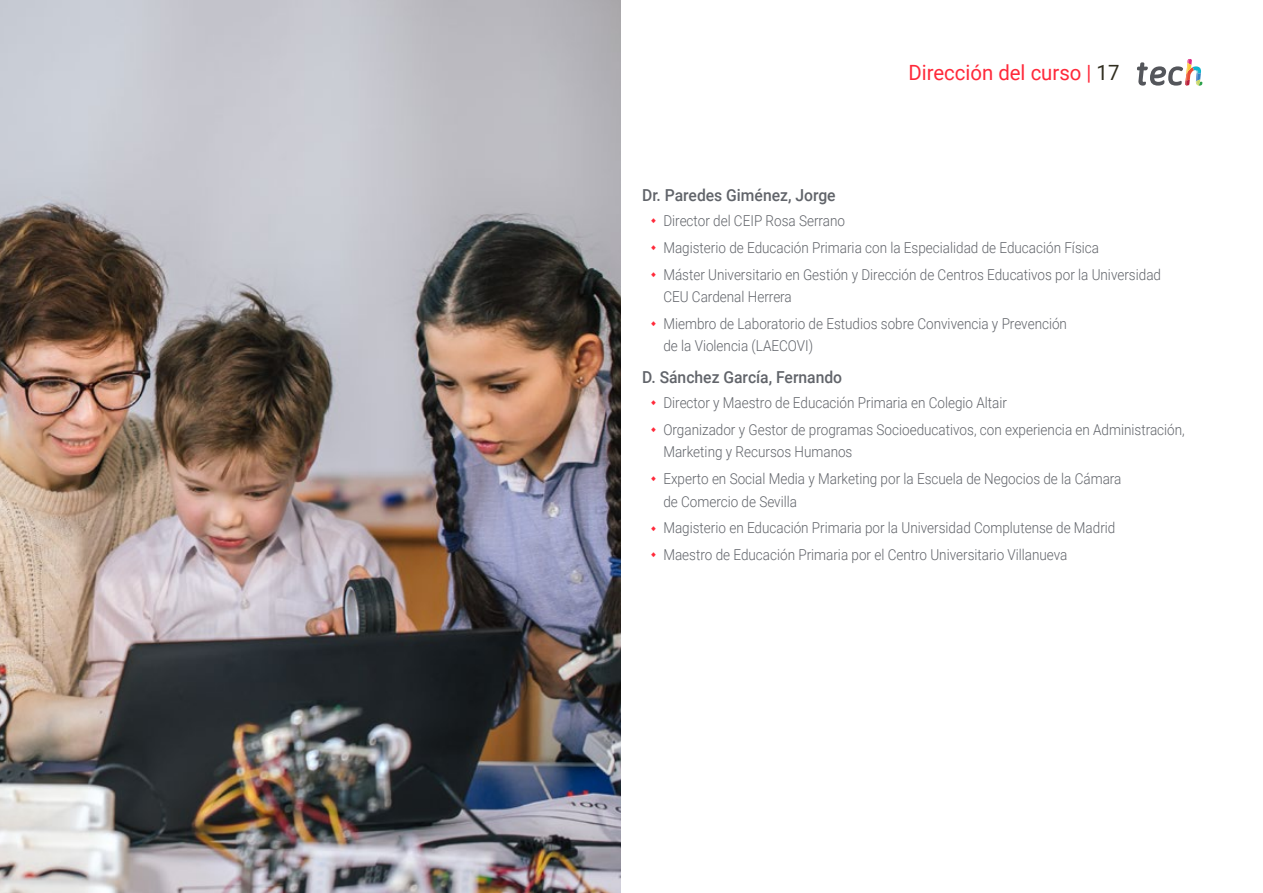
<style>
.page{position:relative;width:1263px;height:893px;background:#fff}
.page>*{position:absolute;margin:0;border:0;box-sizing:border-box;transform-origin:0 0}
.t1{font:21px "Roboto";color:#ff293a}
.t2{font:500 16.5px "Roboto";color:#61646a;scale:.95 1}
.t3{font:300 15px/26.7px "Roboto";color:#61646a;scale:.9 1}
.s1{color:#312e20}
</style>
<div class="page">
<img style="left:0;top:0;width:621px;height:893px">
<svg style="left:1137px;top:59px;width:65px;height:27px"></svg>
<h1 class="t1" style="left:908px;top:57px;width:213px">Dirección del curso | <span class="s1">17</span></h1>
<p class="t2" style="left:642px;top:184px;width:205px">Dr. Paredes Giménez, Jorge</p>
<p class="t3" style="left:663px;top:207px;width:554px">Director del CEIP Rosa Serrano<br>Magisterio de Educación Primaria con la Especialidad de Educación Física<br>Máster Universitario en Gestión y Dirección de Centros Educativos por la Universidad</p>
<p class="t3" style="left:663px;top:283px;width:450px">CEU Cardenal Herrera<br>Miembro de Laboratorio de Estudios sobre Convivencia y Prevención</p>
<p class="t3" style="left:663px;top:332px;width:168px">de la Violencia (LAECOVI)</p>
<p class="t2" style="left:642px;top:366px;width:212px">D. Sánchez García, Fernando</p>
<p class="t3" style="left:663px;top:389px;width:581px">Director y Maestro de Educación Primaria en Colegio Altair<br>Organizador y Gestor de programas Socioeducativos, con experiencia en Administración,</p>
<p class="t3" style="left:663px;top:438px;width:510px">Marketing y Recursos Humanos<br>Experto en Social Media y Marketing por la Escuela de Negocios de la Cámara</p>
<p class="t3" style="left:663px;top:487px;width:504px">de Comercio de Sevilla<br>Magisterio en Educación Primaria por la Universidad Complutense de Madrid<br>Maestro de Educación Primaria por el Centro Universitario Villanueva</p>
</div>
